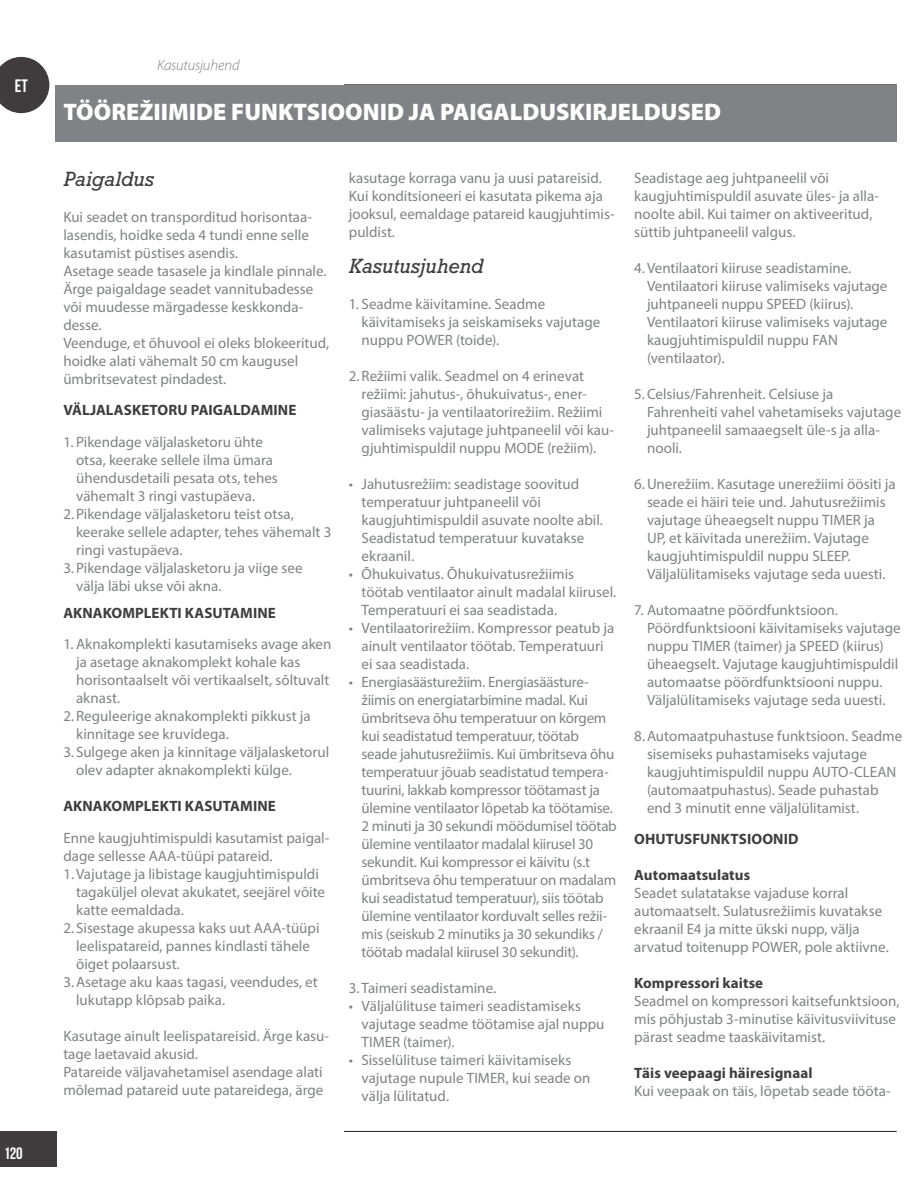
<style>
.page{position:relative;width:918px;height:1188px;background:#fff}
.page>*{position:absolute;margin:0;border:0;box-sizing:border-box;transform-origin:0 0}
.t1{font:900 24px "Myriad Pro";color:#fff}
.Body_Text{font:italic 21px "Rockwell Std";letter-spacing:-.01em;color:#3e3e3f}
.t2{font:18px "Bebas Neue";color:#fff}
.t3{font:16.5px "Bebas Neue";color:#fff}
.Body_Text-2{font:15px/18px "Myriad Pro";color:#808285}
.Allmänt_styckeformat{font:15px/18px "Myriad Pro";color:#808285}
.Body_Text-3{font:700 15px "Myriad Pro";letter-spacing:.005em;color:#3e3e3f}
.t4{font:italic 300 15px "Myriad Pro";letter-spacing:-.01em;color:#808285}
</style>
<div class="page">
<div style="left:0;top:1131px;width:57px;height:35px;background:#403b3c"></div>
<svg style="left:0;top:57px;width:49px;height:56px;background:#5e5a5b"></svg>
<hr style="left:344px;top:84px;width:553px;height:1px;background:#231f20">
<hr style="left:344px;top:1131px;width:553px;height:1px;background:#231f20">
<div style="left:55px;top:85px;width:842px;height:56px;background:#808285"></div>
<p class="t2" style="left:15px;top:76px;width:15px">ET</p>
<p class="t3" style="left:4px;top:1144px;width:20px">120</p>
<p class="t4" style="left:157px;top:57px;width:84px">Kasutusjuhend</p>
<p class="t1" style="left:63px;top:98px;width:659px">TÖÖREŽIIMIDE FUNKTSIOONID JA PAIGALDUSKIRJELDUSED</p>
<p class="Body_Text" style="left:63px;top:166px;width:92px">Paigaldus</p>
<p class="Allmänt_styckeformat" style="left:63px;top:207px;width:250px">Kui seadet on transporditud horisontaa&shy;lasendis, hoidke seda 4 tundi enne selle kasutamist püstises asendis.</p>
<p class="Allmänt_styckeformat" style="left:63px;top:261px;width:265px">Asetage seade tasasele ja kindlale pinnale.</p>
<p class="Allmänt_styckeformat" style="left:63px;top:279px;width:251px">Ärge paigaldage seadet vannitubadesse või muudesse märgadesse keskkonda&shy;desse.</p>
<p class="Allmänt_styckeformat" style="left:63px;top:333px;width:267px">Veenduge, et õhuvool ei oleks blokeeritud, hoidke alati vähemalt 50 cm kaugusel ümbritsevatest pindadest.</p>
<p class="Body_Text-3" style="left:63px;top:402px;width:235px">VÄLJALASKETORU PAIGALDAMINE</p>
<p class="Body_Text-2" style="left:76px;top:432px;width:203px;text-indent:-13px">1. Pikendage väljalasketoru ühte otsa, keerake sellele ilma ümara ühendusdetaili pesata ots, tehes vähemalt 3 ringi vastupäeva.</p>
<p class="Body_Text-2" style="left:76px;top:504px;width:257px;text-indent:-13px">2.Pikendage väljalasketoru teist otsa, keerake sellele adapter, tehes vähemalt 3 ringi vastupäeva.</p>
<p class="Body_Text-2" style="left:76px;top:558px;width:228px;text-indent:-13px">3. Pikendage väljalasketoru ja viige see välja läbi ukse või akna.</p>
<p class="Body_Text-3" style="left:63px;top:604px;width:214px">AKNAKOMPLEKTI KASUTAMINE</p>
<p class="Body_Text-2" style="left:76px;top:635px;width:257px;text-indent:-13px">1. Aknakomplekti kasutamiseks avage aken ja asetage aknakomplekt kohale kas horisontaalselt või vertikaalselt, sõltuvalt aknast.</p>
<p class="Body_Text-2" style="left:76px;top:707px;width:236px;text-indent:-13px">2.Reguleerige aknakomplekti pikkust ja kinnitage see kruvidega.</p>
<p class="Body_Text-2" style="left:76px;top:743px;width:255px;text-indent:-13px">3. Sulgege aken ja kinnitage väljalasketorul olev adapter aknakomplekti külge.</p>
<p class="Body_Text-3" style="left:63px;top:798px;width:214px">AKNAKOMPLEKTI KASUTAMINE</p>
<p class="Body_Text-2" style="left:63px;top:828px;width:268px">Enne kaugjuhtimispuldi kasutamist paigal&shy;dage sellesse AAA-tüüpi patareid.</p>
<p class="Body_Text-2" style="left:76px;top:864px;width:251px;text-indent:-13px">1.Vajutage ja libistage kaugjuhtimispuldi tagaküljel olevat akukatet, seejärel võite katte eemaldada.</p>
<p class="Body_Text-2" style="left:76px;top:918px;width:245px;text-indent:-13px">2. Sisestage akupessa kaks uut AAA-tüüpi leelispatareid, pannes kindlasti tähele õiget polaarsust.</p>
<p class="Body_Text-2" style="left:76px;top:972px;width:243px;text-indent:-13px">3.Asetage aku kaas tagasi, veendudes, et lukutapp klõpsab paika.</p>
<p class="Body_Text-2" style="left:63px;top:1026px;width:267px">Kasutage ainult leelispatareisid. Ärge kasu&shy;tage laetavaid akusid.</p>
<p class="Body_Text-2" style="left:63px;top:1062px;width:262px">Patareide väljavahetamisel asendage alati mõlemad patareid uute patareidega, ärge</p>
<p class="Body_Text-2" style="left:349px;top:168px;width:255px">kasutage korraga vanu ja uusi patareisid.</p>
<p class="Body_Text-2" style="left:349px;top:186px;width:267px">Kui konditsioneeri ei kasutata pikema aja jooksul, eemaldage patareid kaugjuhtimis&shy;puldist.</p>
<p class="Body_Text" style="left:349px;top:253px;width:136px">Kasutusjuhend</p>
<p class="Body_Text-2" style="left:362px;top:294px;width:240px;text-indent:-13px">1. Seadme käivitamine. Seadme käivitamiseks ja seiskamiseks vajutage nuppu POWER (toide).</p>
<p class="Body_Text-2" style="left:362px;top:366px;width:254px;text-indent:-13px">2.Režiimi valik. Seadmel on 4 erinevat režiimi: jahutus-, õhukuivatus-, ener&shy;giasäästu- ja ventilaatorirežiim. Režiimi valimiseks vajutage juhtpaneelil või kau&shy;gjuhtimispuldil nuppu MODE (režiim).</p>
<p class="Body_Text-2" style="left:362px;top:474px;width:243px;text-indent:-13px">• Jahutusrežiim: seadistage soovitud temperatuur juhtpaneelil või kaugjuhtimispuldil asuvate noolte abil.<br>Seadistatud temperatuur kuvatakse ekraanil.</p>
<p class="Body_Text-2" style="left:362px;top:564px;width:256px;text-indent:-13px">• Õhukuivatus. Õhukuivatusrežiimis töötab ventilaator ainult madalal kiirusel.<br>Temperatuuri ei saa seadistada.</p>
<p class="Body_Text-2" style="left:362px;top:618px;width:254px;text-indent:-13px">• Ventilaatorirežiim. Kompressor peatub ja ainult ventilaator töötab. Temperatuuri ei saa seadistada.</p>
<p class="Body_Text-2" style="left:362px;top:672px;width:257px;text-indent:-13px">• Energiasäästurežiim. Energiasäästure&shy;žiimis on energiatarbimine madal. Kui ümbritseva õhu temperatuur on kõrgem kui seadistatud temperatuur, töötab seade jahutusrežiimis. Kui ümbritseva õhu temperatuur jõuab seadistatud tempera&shy;tuurini, lakkab kompressor töötamast ja ülemine ventilaator lõpetab ka töötamise.<br>2 minuti ja 30 sekundi möödumisel töötab ülemine ventilaator madalal kiirusel 30 sekundit. Kui kompressor ei käivitu (s.t ümbritseva õhu temperatuur on madalam kui seadistatud temperatuur), siis töötab ülemine ventilaator korduvalt selles režii&shy;mis (seiskub 2 minutiks ja 30 sekundiks / töötab madalal kiirusel 30 sekundit).</p>
<p class="Body_Text-2" style="left:349px;top:978px;width:149px">3. Taimeri seadistamine.</p>
<p class="Body_Text-2" style="left:362px;top:996px;width:244px;text-indent:-13px">• Väljalülituse taimeri seadistamiseks vajutage seadme töötamise ajal nuppu<br>TIMER (taimer).</p>
<p class="Body_Text-2" style="left:362px;top:1050px;width:231px;text-indent:-13px">• Sisselülituse taimeri käivitamiseks vajutage nupule TIMER, kui seade on välja lülitatud.</p>
<p class="Body_Text-2" style="left:634px;top:168px;width:246px">Seadistage aeg juhtpaneelil või kaugjuhtimispuldil asuvate üles- ja alla&shy;noolte abil. Kui taimer on aktiveeritud, süttib juhtpaneelil valgus.</p>
<p class="Body_Text-2" style="left:647px;top:258px;width:242px;text-indent:-13px">4.Ventilaatori kiiruse seadistamine.<br>Ventilaatori kiiruse valimiseks vajutage juhtpaneeli nuppu SPEED (kiirus).<br>Ventilaatori kiiruse valimiseks vajutage kaugjuhtimispuldil nuppu FAN (ventilaator).</p>
<p class="Body_Text-2" style="left:647px;top:384px;width:256px;text-indent:-13px">5.Celsius/Fahrenheit. Celsiuse ja<br>Fahrenheiti vahel vahetamiseks vajutage juhtpaneelil samaaegselt üle-s ja alla&shy;nooli.</p>
<p class="Body_Text-2" style="left:647px;top:474px;width:250px;text-indent:-13px">6.Unerežiim. Kasutage unerežiimi öösiti ja seade ei häiri teie und. Jahutusrežiimis vajutage üheaegselt nuppu TIMER ja UP, et käivitada unerežiim. Vajutage kaugjuhtimispuldil nuppu SLEEP.<br>Väljalülitamiseks vajutage seda uuesti.</p>
<p class="Body_Text-2" style="left:647px;top:600px;width:255px;text-indent:-13px">7. Automaatne pöördfunktsioon.<br>Pöördfunktsiooni käivitamiseks vajutage nuppu TIMER (taimer) ja SPEED (kiirus) üheaegselt. Vajutage kaugjuhtimispuldil automaatse pöördfunktsiooni nuppu.<br>Väljalülitamiseks vajutage seda uuesti.</p>
<p class="Body_Text-2" style="left:647px;top:726px;width:257px;text-indent:-13px">8.Automaatpuhastuse funktsioon. Seadme sisemiseks puhastamiseks vajutage kaugjuhtimispuldil nuppu AUTO-CLEAN (automaatpuhastus). Seade puhastab end 3 minutit enne väljalülitamist.</p>
<p class="Body_Text-3" style="left:634px;top:831px;width:166px">OHUTUSFUNKTSIOONID</p>
<p class="Body_Text-3" style="left:634px;top:867px;width:118px">Automaatsulatus</p>
<p class="Body_Text-2" style="left:634px;top:884px;width:256px">Seadet sulatatakse vajaduse korral automaatselt. Sulatusrežiimis kuvatakse ekraanil E4 ja mitte ükski nupp, välja arvatud toitenupp POWER, pole aktiivne.</p>
<p class="Body_Text-3" style="left:634px;top:975px;width:130px">Kompressori kaitse</p>
<p class="Body_Text-2" style="left:634px;top:992px;width:267px">Seadmel on kompressori kaitsefunktsioon, mis põhjustab 3-minutise käivitusviivituse pärast seadme taaskäivitamist.</p>
<p class="Body_Text-3" style="left:634px;top:1065px;width:180px">Täis veepaagi häiresignaal</p>
<p class="Body_Text-2" style="left:634px;top:1082px;width:258px">Kui veepaak on täis, lõpetab seade tööta-</p>
</div>
